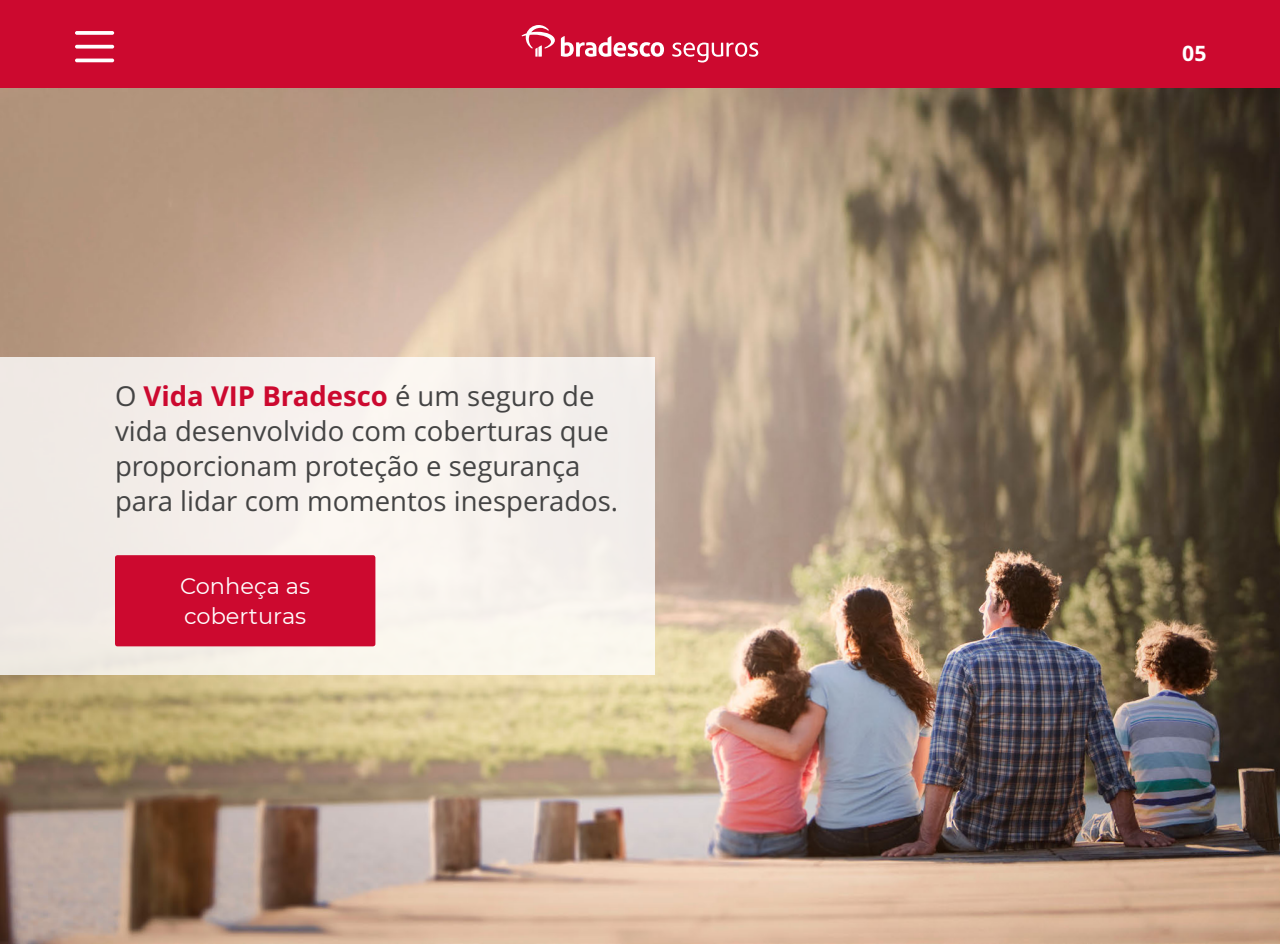
<style>
.page{position:relative;width:1280px;height:944px;background:#fff}
.page>*{position:absolute;margin:0;border:0;box-sizing:border-box;transform-origin:0 0}
.t1{font:27.5px/35px "Open Sans";color:#444}
.t2{font:22.5px/30px "Montserrat";color:#fff}
.t3{font:700 21.25px "Open Sans";color:#fff}
.s1{font-weight:700;color:#cc092f}
</style>
<div class="page">
<img style="left:0;top:88px;width:1280px;height:856px">
<div style="left:0;top:357px;width:655px;height:317px;background:#f5f0eb"></div>
<div style="left:0;top:0;width:1280px;height:88px;background:#cc092f"></div>
<svg style="left:522px;top:25px;width:236px;height:37px"></svg>
<svg style="left:75px;top:31px;width:39px;height:4px"></svg>
<svg style="left:75px;top:45px;width:39px;height:4px"></svg>
<hr style="left:75px;top:59px;width:39px;height:3px;background:#fff;border-radius:2px">
<div style="left:115px;top:555px;width:260px;height:91px;background:#cc092f;border-radius:2px"></div>
<p class="t1" style="left:115px;top:378px;width:505px">O <span class="s1">Vida VIP Bradesco</span> é um seguro de vida desenvolvido com coberturas que proporcionam proteção e segurança para lidar com momentos inesperados.</p>
<p class="t2" style="left:180px;top:570px;width:131px">Conheça as coberturas</p>
<p class="t3" style="left:1182px;top:38px;width:26px">05</p>
</div>
